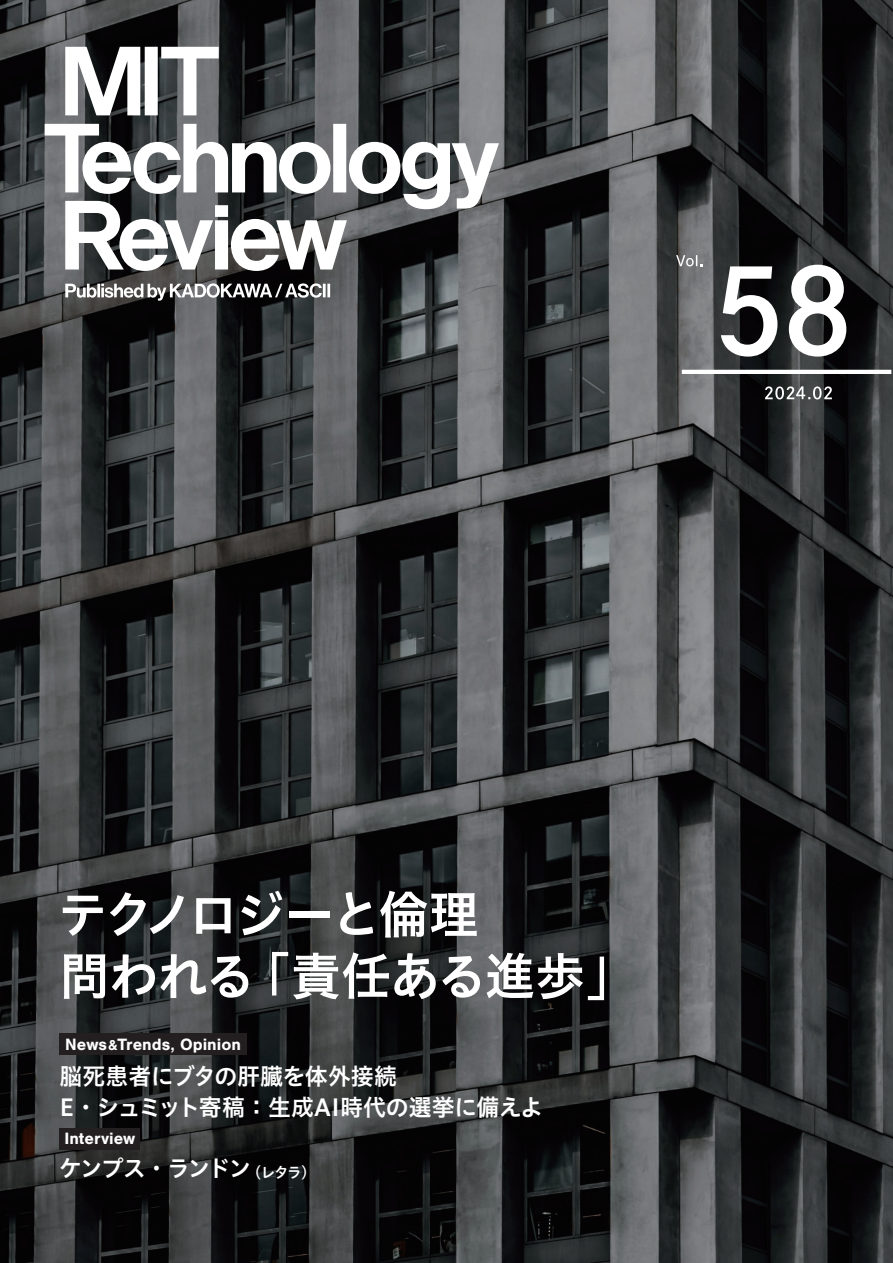
<style>
.page{position:relative;width:893px;height:1263px;background:#fff}
.page>*{position:absolute;margin:0;border:0;box-sizing:border-box;transform-origin:0 0}
.t1{font:51px/61.7px "Hiragino UD Sans Std N W6";letter-spacing:-.045em;color:#fff}
.t2{font:23.4px/30.8px "Hiragino UD Sans Std N W6";letter-spacing:-.02em;color:#fff}
.t3{font:23.4px "Hiragino UD Sans Std N W6";letter-spacing:-.09em;color:#fff}
.t4{font:700 16.95px "Nimbus San";color:#fff}
.t5{font:14.85px "Hiragino UD Sans Std N W6";color:#fff}
.t6{font:700 14.85px "Nimbus San";color:#fff}
</style>
<div class="page">
<img style="left:0;top:0;width:893px;height:1263px">
<svg style="left:45px;top:47px;width:454px;height:224px"></svg>
<svg style="left:65px;top:283px;width:265px;height:18px"></svg>
<div style="left:60px;top:1128px;width:80px;height:21px;background:#231f20"></div>
<div style="left:60px;top:1033px;width:187px;height:21px;background:#231f20"></div>
<svg style="left:765px;top:386px;width:67px;height:13px"></svg>
<svg style="left:721px;top:265px;width:125px;height:92px"></svg>
<hr style="left:682px;top:370px;width:209px;height:4px;background:#fff">
<svg style="left:676px;top:255px;width:26px;height:12px"></svg>
<h1 class="t1" style="left:241px;top:881px;width:396px;text-indent:-183px">テクノロジーと倫理<br>「責任ある進歩「</h1>
<h1 class="t1" style="left:60px;top:942px;width:197px">問われる</h1>
<p class="t4" style="left:118px;top:1034px;width:125px">Trends, Opinion</p>
<p class="t4" style="left:65px;top:1034px;width:44px">News</p>
<p class="t6" style="left:108px;top:1037px;width:11px">&amp;</p>
<p class="t2" style="left:60px;top:1059px;width:485px">脳死患者にブタの肝臓を体外接続<br>E・シュミット寄稿：生成AI時代の選挙に備えよ</p>
<p class="t4" style="left:64px;top:1129px;width:73px">Interview</p>
<p class="t5" style="left:247px;top:1161px;width:70px">（レタラ(</p>
<p class="t3" style="left:59px;top:1150px;width:194px">ケンプス・ランドン</p>
</div>
